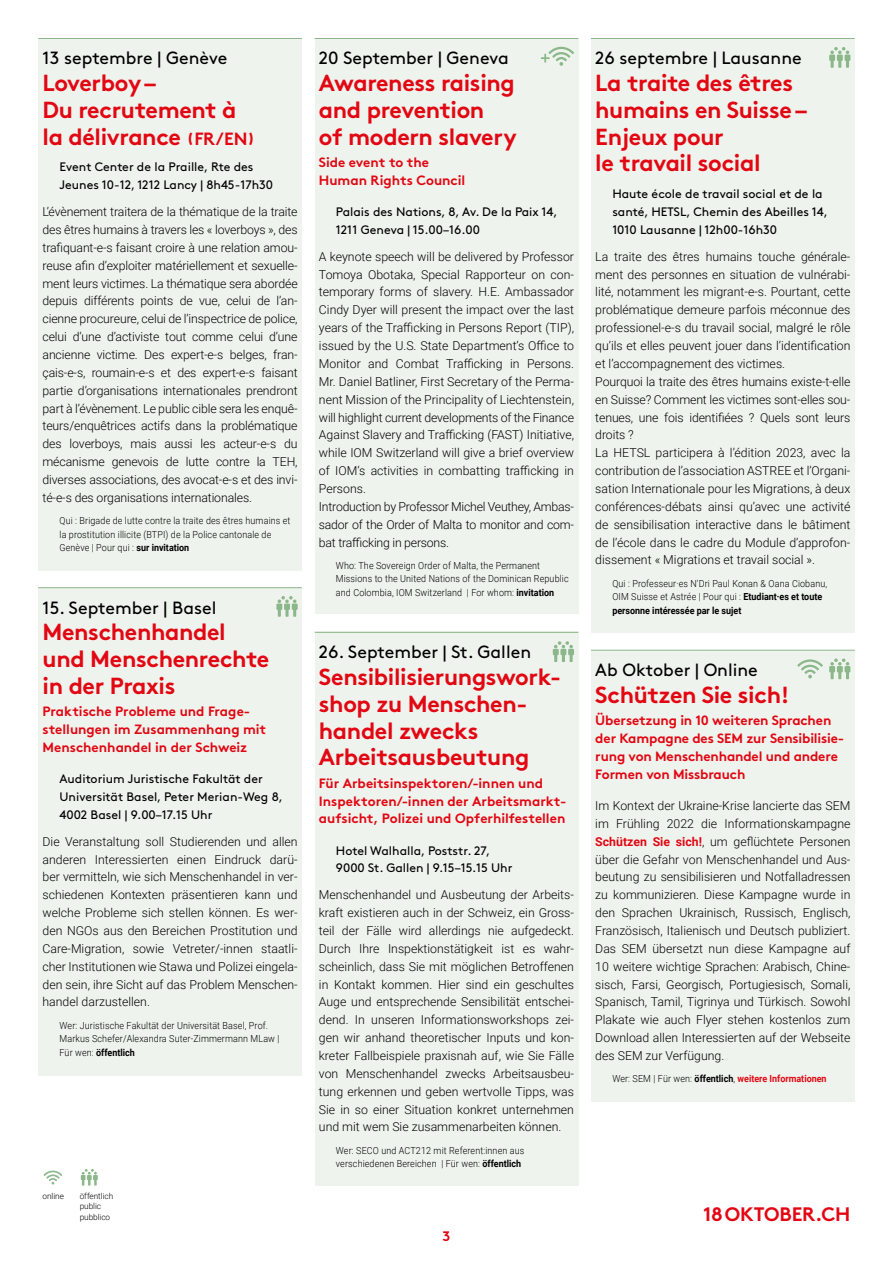
<style>
.page{position:relative;width:893px;height:1263px;background:#fff}
.page>*{position:absolute;margin:0;border:0;box-sizing:border-box;transform-origin:0 0}
.t1{font:700 23.25px/26.8px "Brown";letter-spacing:-.015em;color:#e30613}
.t2{font:700 19.5px "Brown";letter-spacing:-.005em;color:#e30613}
.t3{font:17.7px "Brown";color:#000}
.t4{font:700 13.8px "Brown";color:#e30613}
.t5{font:700 13.5px/17.9px "Brown";letter-spacing:-.005em;color:#e30613}
.t6{font:300 12.3px/17.9px "Roboto";color:#000;text-align:justify}
.t7{font:12.3px/17.9px "Brown";color:#000}
.t8{font:300 9.75px/13.4px "Roboto";letter-spacing:.015em;color:#000;scale:.92 1}
.t9{font:700 9.75px "Roboto";color:#e30613;scale:.92 1}
.t10{font:300 8.25px/10.6px "Roboto";letter-spacing:-.005em;color:#000}
.s1{font-size:17.7px}
.s2{font-weight:700}
.s3{font-weight:700;color:#e30613}
.s4{font-weight:300;color:#000}
.s5{color:#000}
</style>
<div class="page">
<div style="left:38px;top:38px;width:264px;height:533px;background:#eef4ed"></div>
<div style="left:38px;top:587px;width:264px;height:489px;background:#eef4ed"></div>
<div style="left:315px;top:38px;width:263px;height:576px;background:#eef4ed"></div>
<div style="left:591px;top:38px;width:264px;height:595px;background:#eef4ed"></div>
<div style="left:591px;top:651px;width:264px;height:451px;background:#eef4ed"></div>
<div style="left:315px;top:631px;width:263px;height:555px;background:#eef4ed"></div>
<hr style="left:38px;top:38px;width:264px;height:1px;background:#8cb78a">
<hr style="left:38px;top:587px;width:264px;height:1px;background:#8cb78a">
<hr style="left:315px;top:38px;width:263px;height:1px;background:#8cb78a">
<hr style="left:315px;top:632px;width:263px;height:1px;background:#8cb78a">
<hr style="left:591px;top:38px;width:264px;height:1px;background:#8cb78a">
<hr style="left:591px;top:650px;width:264px;height:1px;background:#8cb78a">
<svg style="left:797px;top:659px;width:26px;height:19px"></svg>
<svg style="left:553px;top:641px;width:21px;height:21px"></svg>
<svg style="left:276px;top:596px;width:22px;height:21px"></svg>
<svg style="left:829px;top:658px;width:21px;height:21px"></svg>
<svg style="left:829px;top:47px;width:21px;height:21px"></svg>
<svg style="left:541px;top:47px;width:33px;height:19px"></svg>
<svg style="left:81px;top:1169px;width:17px;height:16px"></svg>
<svg style="left:44px;top:1170px;width:18px;height:14px"></svg>
<h3 class="t3" style="left:43px;top:45px;width:186px">13 septembre | Genève</h3>
<h1 class="t1" style="left:43px;top:67px;width:214px">Loverboy –<br>Du recrutement à la délivrance <span class="s1">(FR/EN)</span></h1>
<p class="t7" style="left:60px;top:157px;width:215px">Event Center de la Praille, Rte des<br>Jeunes 10-12, 1212 Lancy | 8h45-17h30</p>
<p class="t6" style="left:43px;top:202px;width:257px">L’évènement traitera de la thématique de la traite des êtres humains à travers les « loverboys », des trafiquant-e-s faisant croire à une relation amou&shy;reuse afin d’exploiter matériellement et sexuelle&shy;ment leurs victimes. La thématique sera abordée depuis différents points de vue, celui de l’an&shy;cienne procureure, celui de l’inspectrice de police, celui d’une d’activiste tout comme celui d’une ancienne victime. Des expert-e-s belges, fran&shy;çais-e-s, roumain-e-s et des expert-e-s faisant partie d’organisations internationales prendront part à l’évènement. Le public cible sera les enquê&shy;teurs/enquêtrices actifs dans la problématique des loverboys, mais aussi les acteur-e-s du mécanisme genevois de lutte contre la TEH, diverses associations, des avocat-e-s et des invi&shy;té-e-s des organisations internationales.</p>
<p class="t8" style="left:60px;top:514px;width:253px">Qui : Brigade de lutte contre la traite des êtres humains et la prostitution illicite (BTPI) de la Police cantonale de<br>Genève | Pour qui : <span class="s2">sur invitation</span></p>
<h3 class="t3" style="left:43px;top:594px;width:176px">15. September | Basel</h3>
<h1 class="t1" style="left:43px;top:616px;width:228px">Menschenhandel und Menschenrechte in der Praxis</h1>
<p class="t5" style="left:43px;top:701px;width:225px">Praktische Probleme und Frage&shy;stellungen im Zusammenhang mit<br>Menschenhandel in der Schweiz</p>
<p class="t7" style="left:60px;top:769px;width:225px">Auditorium Juristische Fakultät der<br>Universität Basel, Peter Merian-Weg 8,<br>4002 Basel | 9.00–17.15 Uhr</p>
<p class="t6" style="left:43px;top:832px;width:257px">Die Veranstaltung soll Studierenden und allen anderen Interessierten einen Eindruck darü&shy;ber vermitteln, wie sich Menschenhandel in ver&shy;schiedenen Kontexten präsentieren kann und welche Probleme sich stellen können. Es wer&shy;den NGOs aus den Bereichen Prostitution und Care-Migration, sowie Vetreter/-innen staatli&shy;cher Institutionen wie Stawa und Polizei eingela&shy;den sein, ihre Sicht auf das Problem Menschen&shy;handel darzustellen.</p>
<p class="t8" style="left:60px;top:1018px;width:241px">Wer: Juristische Fakultät der Universität Basel, Prof.<br>Markus Schefer/Alexandra Suter-Zimmermann MLaw |<br>Für wen: <span class="s2">öffentlich</span></p>
<p class="t10" style="left:43px;top:1190px;width:23px">online</p>
<p class="t10" style="left:80px;top:1190px;width:35px">öffentlich public pubblico</p>
<h3 class="t3" style="left:319px;top:45px;width:192px">20 September | Geneva</h3>
<h1 class="t1" style="left:319px;top:67px;width:199px">Awareness raising and prevention<br>of modern slavery</h1>
<p class="t5" style="left:319px;top:152px;width:148px">Side event to the<br>Human Rights Council</p>
<p class="t7" style="left:336px;top:202px;width:223px">Palais des Nations, 8, Av. De la Paix 14,<br>1211 Geneva | 15.00–16.00</p>
<p class="t6" style="left:319px;top:247px;width:257px;text-align:left">A keynote speech will be delivered by Professor Tomoya Obotaka, Special Rapporteur on con&shy;temporary forms of slavery. H.E. Ambassador Cindy Dyer will present the impact over the last years of the Trafficking in Persons Report (TIP), issued by the U.S. State Department’s Office to Monitor and Combat Trafficking in Persons.<br>Mr. Daniel Batliner, First Secretary of the Perma&shy;nent Mission of the Principality of Liechtenstein, will highlight current developments of the Finance Against Slavery and Trafficking (FAST) Initiative, while IOM Switzerland will give a brief overview of IOM’s activities in combatting trafficking in Persons.<br>Introduction by Professor Michel Veuthey, Ambas&shy;sador of the Order of Malta to monitor and com&shy;bat trafficking in persons.</p>
<p class="t8" style="left:336px;top:558px;width:254px">Who: The Sovereign Order of Malta, the Permanent<br>Missions to the United Nations of the Dominican Republic and Colombia, IOM Switzerland | For whom: <span class="s2">invitation</span></p>
<h3 class="t3" style="left:319px;top:638px;width:214px">26. September | St. Gallen</h3>
<h1 class="t1" style="left:319px;top:661px;width:244px">Sensibilisierungswork&shy;shop zu Menschen&shy;handel zwecks<br>Arbeitsausbeutung</h1>
<p class="t5" style="left:319px;top:772px;width:249px">Für Arbeitsinspektoren/-innen und<br>Inspektoren/-innen der Arbeitsmarkt&shy;aufsicht, Polizei und Opferhilfestellen</p>
<p class="t7" style="left:336px;top:840px;width:178px">Hotel Walhalla, Poststr. 27,<br>9000 St. Gallen | 9.15–15.15 Uhr</p>
<p class="t6" style="left:319px;top:885px;width:257px">Menschenhandel und Ausbeutung der Arbeits&shy;kraft existieren auch in der Schweiz, ein Gross&shy;teil der Fälle wird allerdings nie aufgedeckt.<br>Durch Ihre Inspektionstätigkeit ist es wahr&shy;scheinlich, dass Sie mit möglichen Betroffenen in Kontakt kommen. Hier sind ein geschultes Auge und entsprechende Sensibilität entschei&shy;dend. In unseren Informationsworkshops zei&shy;gen wir anhand theoretischer Inputs und kon&shy;kreter Fallbeispiele praxisnah auf, wie Sie Fälle von Menschenhandel zwecks Arbeitsausbeu&shy;tung erkennen und geben wertvolle Tipps, was Sie in so einer Situation konkret unternehmen und mit wem Sie zusammenarbeiten können.</p>
<p class="t8" style="left:336px;top:1143px;width:206px">Wer: SECO und ACT212 mit Referent:innen aus verschiedenen Bereichen | Für wen: <span class="s2">öffentlich</span></p>
<p class="t4" style="left:443px;top:1225px;width:9px">3</p>
<h3 class="t3" style="left:595px;top:45px;width:208px">26 septembre | Lausanne</h3>
<h1 class="t1" style="left:595px;top:67px;width:213px">La traite des êtres humains en Suisse –<br>Enjeux pour<br>le travail social</h1>
<p class="t7" style="left:612px;top:184px;width:217px">Haute école de travail social et de la santé, HETSL, Chemin des Abeilles 14,<br>1010 Lausanne | 12h00-16h30</p>
<p class="t6" style="left:595px;top:247px;width:257px;text-align:left">La traite des êtres humains touche générale&shy;ment des personnes en situation de vulnérabi&shy;lité, notamment les migrant-e-s. Pourtant, cette problématique demeure parfois méconnue des professionel-e-s du travail social, malgré le rôle qu’ils et elles peuvent jouer dans l’identification et l’accompagnement des victimes.<br>Pourquoi la traite des êtres humains existe-t-elle en Suisse? Comment les victimes sont-elles sou&shy;tenues, une fois identifiées ? Quels sont leurs droits ?<br>La HETSL participera à l’édition 2023, avec la contribution de l’association ASTREE et l’Organi&shy;sation Internationale pour les Migrations, à deux conférences-débats ainsi qu’avec une activité de sensibilisation interactive dans le bâtiment de l’école dans le cadre du Module d’approfon&shy;dissement « Migrations et travail social ».</p>
<p class="t8" style="left:612px;top:576px;width:235px">Qui : Professeur·es N’Dri Paul Konan &amp; Oana Ciobanu,<br>OIM Suisse et Astrée | Pour qui : <span class="s2">Etudiant·es et toute personne intéressée par le sujet</span></p>
<h3 class="t3" style="left:595px;top:656px;width:164px">Ab Oktober | Online</h3>
<h1 class="t1" style="left:595px;top:679px;width:196px">Schützen Sie sich!</h1>
<p class="t5" style="left:595px;top:710px;width:250px">Übersetzung in 10 weiteren Sprachen der Kampagne des SEM zur Sensibilisie&shy;rung von Menschenhandel und andere Formen von Missbrauch</p>
<p class="t6" style="left:595px;top:796px;width:257px">Im Kontext der Ukraine-Krise lancierte das SEM im Frühling 2022 die Informationskampagne <span class="s3">Schützen Sie sich!</span>, um geflüchtete Personen über die Gefahr von Menschenhandel und Aus&shy;beutung zu sensibilisieren und Notfalladressen zu kommunizieren. Diese Kampagne wurde in den Sprachen Ukrainisch, Russisch, Englisch, Französisch, Italienisch und Deutsch publiziert.<br>Das SEM übersetzt nun diese Kampagne auf 10 weitere wichtige Sprachen: Arabisch, Chine&shy;sisch, Farsi, Georgisch, Portugiesisch, Somali, Spanisch, Tamil, Tigrinya und Türkisch. Sowohl Plakate wie auch Flyer stehen kostenlos zum Download allen Interessierten auf der Webseite des SEM zur Verfügung.</p>
<p class="t9" style="left:612px;top:1072px;width:234px"><span class="s4">Wer: SEM | Für wen:</span> <span class="s5">öffentlich</span><span class="s4">,</span> weitere Informationen</p>
<h2 class="t2" style="left:703px;top:1198px;width:149px">18OKTOBER.CH</h2>
</div>
